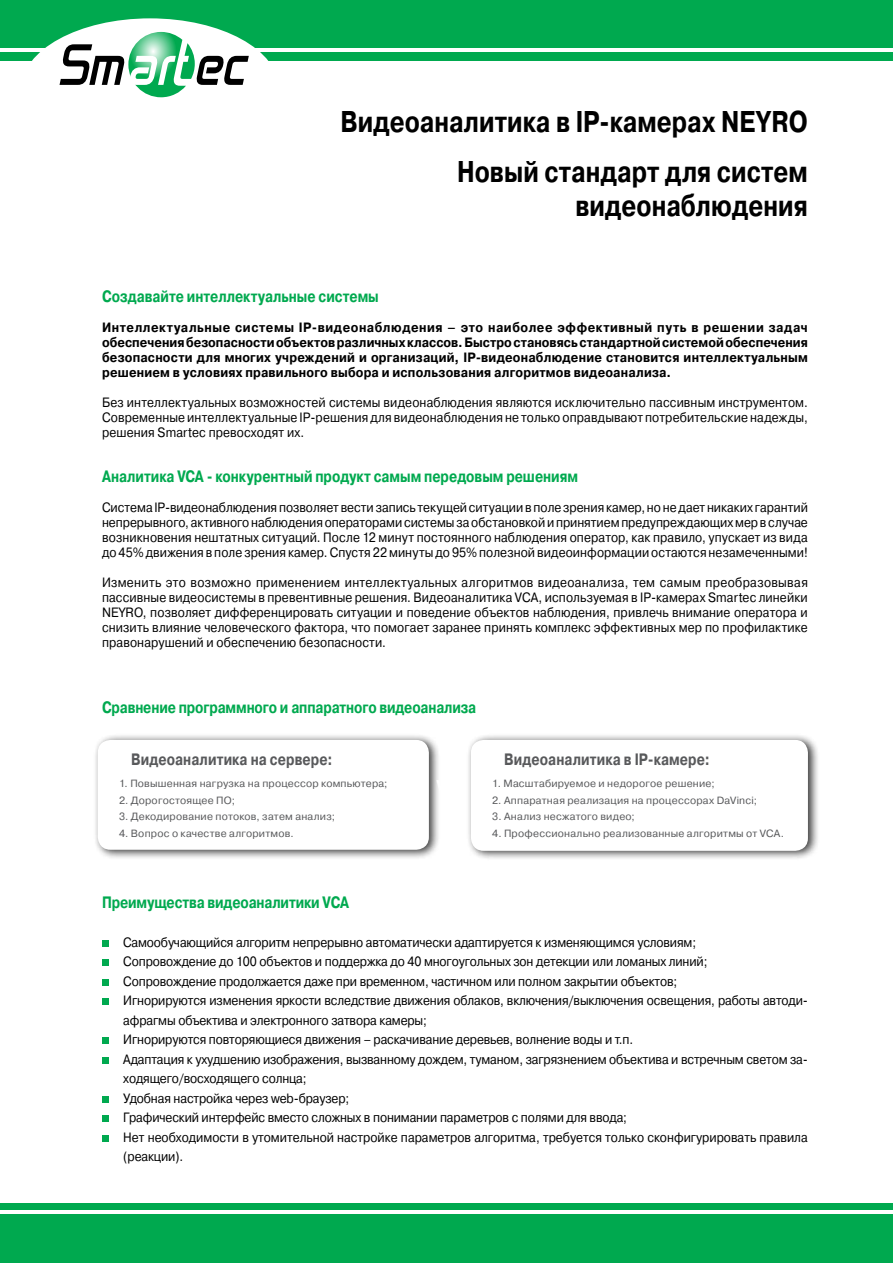
<style>
.page{position:relative;width:893px;height:1263px;background:#fff}
.page>*{position:absolute;margin:0;border:0;box-sizing:border-box;transform-origin:0 0}
.t1{font:700 30px/49.5px "Pragmatica C";color:#000;text-align:right;scale:.8 1}
.t2{font:700 16.5px "Pragmatica C";letter-spacing:-.01em;color:#00a94f;scale:.8 1}
.t3{font:700 16.5px "Pragmatica C";letter-spacing:.01em;color:#58595b;scale:.8 1}
.t4{font:13.5px/19.5px "Pragmatica C";letter-spacing:-.01em;color:#000;text-align:justify;scale:.9 1}
.t5{font:700 13.5px/15px "Pragmatica C";letter-spacing:.015em;color:#000;text-align:justify;scale:.9 1}
.t6{font:10.5px "Pragmatica C";letter-spacing:.02em;color:#58595b}
</style>
<div class="page">
<div style="left:0;top:0;width:893px;height:60px;background:#00a94f"></div>
<div style="left:0;top:1203px;width:893px;height:60px;background:#00a94f"></div>
<hr style="left:0;top:1211px;width:893px;height:3px;background:#fff">
<hr style="left:0;top:48px;width:893px;height:4px;background:#fff">
<div style="left:102px;top:940px;width:6px;height:7px;background:#00a94f"></div>
<svg style="left:102px;top:960px;width:6px;height:6px"></svg>
<div style="left:102px;top:979px;width:6px;height:7px;background:#00a94f"></div>
<svg style="left:102px;top:999px;width:6px;height:6px"></svg>
<svg style="left:102px;top:1038px;width:6px;height:6px"></svg>
<div style="left:102px;top:1057px;width:6px;height:7px;background:#00a94f"></div>
<div style="left:102px;top:1096px;width:6px;height:7px;background:#00a94f"></div>
<svg style="left:102px;top:1116px;width:6px;height:6px"></svg>
<div style="left:102px;top:1135px;width:6px;height:7px;background:#00a94f"></div>
<div style="left:466px;top:734px;width:354px;height:127px;background:#000;opacity:.75"></div>
<div style="left:471px;top:740px;width:337px;height:111px;background:#fff;border-radius:13px"></div>
<div style="left:93px;top:734px;width:348px;height:126px;background:#000;opacity:.75"></div>
<div style="left:98px;top:740px;width:331px;height:110px;background:#fff;border-radius:13px"></div>
<div style="left:21px;top:18px;width:258px;height:141px;background:#fff;border-radius:50%"></div>
<svg style="left:60px;top:32px;width:189px;height:65px"></svg>
<h1 class="t1" style="left:341px;top:97px;width:586px">Видеоаналитика в IP-камерах NEYRO<br>Новый стандарт для систем</h1>
<h1 class="t1" style="left:575px;top:181px;width:292px">видеонаблюдения</h1>
<p class="t2" style="left:102px;top:287px;width:348px">Создавайте интеллектуальные системы</p>
<p class="t5" style="left:102px;top:320px;width:786px">Интеллектуальные системы IP-видеонаблюдения – это наиболее эффективный путь в решении задач обеспечения безопасности объектов различных классов. Быстро становясь стандартной системой обеспечения безопасности для многих учреждений и организаций, IP-видеонаблюдение становится интеллектуальным решением в условиях правильного выбора и использования алгоритмов видеоанализа.</p>
<p class="t4" style="left:102px;top:395px;width:786px;line-height:15px">Без интеллектуальных возможностей системы видеонаблюдения являются исключительно пассивным инструментом.<br>Современные интеллектуальные IP-решения для видеонаблюдения не только оправдывают потребительские надежды, решения Smartec превосходят их.</p>
<p class="t2" style="left:102px;top:467px;width:597px">Аналитика VCA - конкурентный продукт самым передовым решениям</p>
<p class="t4" style="left:102px;top:500px;width:786px;line-height:15px">Система IP-видеонаблюдения позволяет вести запись текущей ситуации в поле зрения камер, но не дает никаких гарантий непрерывного, активного наблюдения операторами системы за обстановкой и принятием предупреждающих мер в случае возникновения нештатных ситуаций. После 12 минут постоянного наблюдения оператор, как правило, упускает из вида до 45% движения в поле зрения камер. Спустя 22 минуты до 95% полезной видеоинформации остаются незамеченными!</p>
<p class="t4" style="left:102px;top:575px;width:786px;line-height:15px">Изменить это возможно применением интеллектуальных алгоритмов видеоанализа, тем самым преобразовывая пассивные видеосистемы в превентивные решения. Видеоаналитика VCA, используемая в IP-камерах Smartec линейки NEYRO, позволяет дифференцировать ситуации и поведение объектов наблюдения, привлечь внимание оператора и снизить влияние человеческого фактора, что помогает заранее принять комплекс эффективных мер по профилактике правонарушений и обеспечению безопасности.</p>
<p class="t2" style="left:102px;top:698px;width:469px">Сравнение программного и аппаратного видеоанализа</p>
<p class="t3" style="left:131px;top:750px;width:253px">Видеоаналитика на сервере:</p>
<p class="t6" style="left:119px;top:778px;width:270px">1. Повышенная нагрузка на процессор компьютера;</p>
<p class="t6" style="left:119px;top:794px;width:117px">2. Дорогостоящее ПО;</p>
<p class="t6" style="left:119px;top:811px;width:217px">3. Декодирование потоков, затем анализ;</p>
<p class="t6" style="left:119px;top:827px;width:176px">4. Вопрос о качестве алгоритмов.</p>
<p class="t3" style="left:504px;top:750px;width:258px">Видеоаналитика в IP-камере:</p>
<p class="t6" style="left:492px;top:778px;width:224px">1. Масштабируемое и недорогое решение;</p>
<p class="t6" style="left:492px;top:794px;width:266px">2. Аппаратная реализация на процессорах DaVinci;</p>
<p class="t6" style="left:492px;top:811px;width:144px">3. Анализ несжатого видео;</p>
<p class="t6" style="left:492px;top:827px;width:293px">4. Профессионально реализованные алгоритмы от VCA.</p>
<p class="t2" style="left:102px;top:893px;width:310px">Преимущества видеоаналитики VCA</p>
<p class="t4" style="left:123px;top:932px;width:762px;text-align:left">Самообучающийся алгоритм непрерывно автоматически адаптируется к изменяющимся условиям;<br>Сопровождение до 100 объектов и поддержка до 40 многоугольных зон детекции или ломаных линий;<br>Сопровождение продолжается даже при временном, частичном или полном закрытии объектов;<br>Игнорируются изменения яркости вследствие движения облаков, включения/выключения освещения, работы автоди&shy;афрагмы объектива и электронного затвора камеры;<br>Игнорируются повторяющиеся движения – раскачивание деревьев, волнение воды и т.п.<br>Адаптация к ухудшению изображения, вызванному дождем, туманом, загрязнением объектива и встречным светом за&shy;ходящего/восходящего солнца;<br>Удобная настройка через web-браузер;<br>Графический интерфейс вместо сложных в понимании параметров с полями для ввода;<br>Нет необходимости в утомительной настройке параметров алгоритма, требуется только сконфигурировать правила (реакции).</p>
</div>
